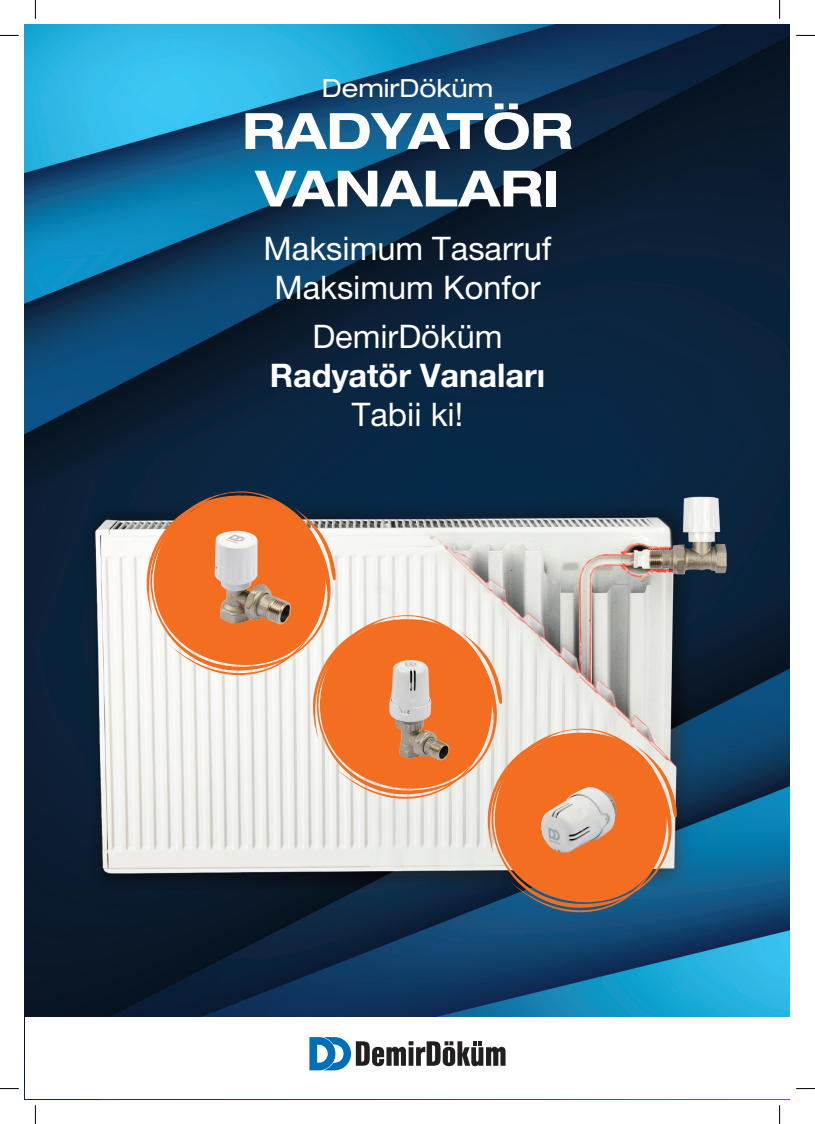
<style>
.page{position:relative;width:815px;height:1124px;background:#fff}
.page>*{position:absolute;margin:0;border:0;box-sizing:border-box;transform-origin:0 0}
.t1{font:700 expanded 50px "Helvetica Neue LT Pro";color:#fff}
.t2{font:32.5px "Helvetica Neue LT Pro";color:#fff}
.t3{font:700 32.5px "Helvetica Neue LT Pro";color:#fff}
.t4{font:expanded 25px "Helvetica Neue LT Pro";color:#fff}
</style>
<div class="page">
<img style="left:25px;top:25px;width:764px;height:992px">
<svg style="left:309px;top:1037px;width:196px;height:33px"></svg>
<svg style="left:143px;top:484px;width:193px;height:191px"></svg>
<svg style="left:145px;top:491px;width:532px;height:423px"></svg>
<img style="left:365px;top:642px;width:94px;height:129px">
<img style="left:138px;top:509px;width:220px;height:147px">
<img style="left:465px;top:745px;width:222px;height:148px">
<svg style="left:0;top:35px;width:19px;height:1px"></svg>
<svg style="left:796px;top:35px;width:19px;height:1px"></svg>
<svg style="left:0;top:1088px;width:19px;height:1px"></svg>
<svg style="left:796px;top:1088px;width:19px;height:1px"></svg>
<svg style="left:35px;top:0;width:1px;height:19px"></svg>
<svg style="left:35px;top:1105px;width:1px;height:18px"></svg>
<svg style="left:779px;top:0;width:1px;height:19px"></svg>
<svg style="left:779px;top:1105px;width:1px;height:18px"></svg>
<p class="t4" style="left:322px;top:74px;width:173px">DemirDöküm</p>
<p class="t1" style="left:242px;top:100px;width:332px">RADYATÖR</p>
<p class="t1" style="left:256px;top:157px;width:305px">VANALARI</p>
<p class="t2" style="left:264px;top:229px;width:289px">Maksimum Tasarruf</p>
<p class="t2" style="left:274px;top:268px;width:268px">Maksimum Konfor</p>
<p class="t2" style="left:312px;top:317px;width:192px">DemirDöküm</p>
<p class="t3" style="left:270px;top:355px;width:277px">Radyatör Vanaları</p>
<p class="t2" style="left:352px;top:394px;width:113px">Tabii ki!</p>
</div>
